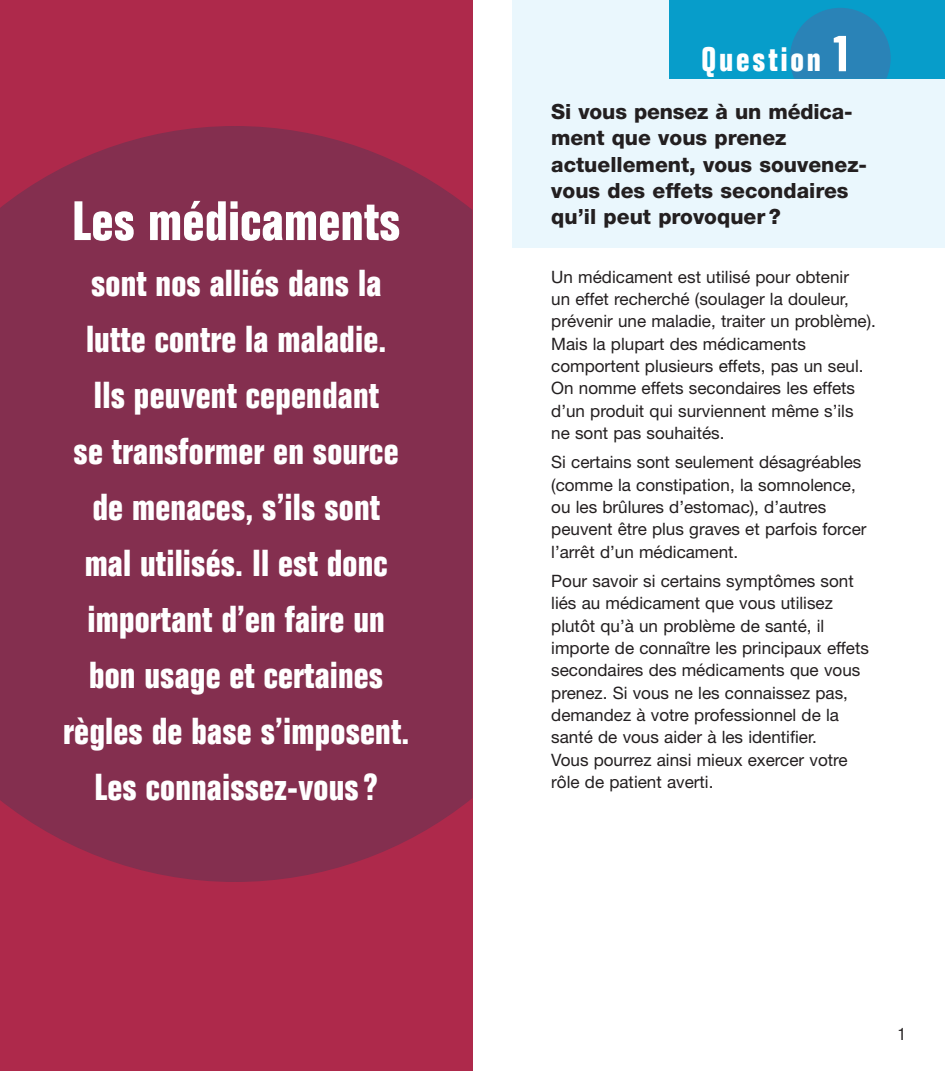
<style>
.page{position:relative;width:945px;height:1071px;background:#fff}
.page>*{position:absolute;margin:0;border:0;box-sizing:border-box;transform-origin:0 0}
.t1{font:700 condensed 54.25px "Folio";letter-spacing:.005em;color:#fff}
.t2{font:700 condensed 36.75px/56px "Folio";letter-spacing:.005em;color:#fff;text-align:center}
.t3{font:700 condensed 33.25px "Folio";letter-spacing:.085em;color:#fff}
.t4{font:800 21px/26.2px "Helvetica Neue";color:#231f20}
.t5{font:17.15px/22.2px "Helvetica Neue";color:#231f20}
.t6{font:condensed 17.15px "Helvetica Neue";color:#231f20}
.s1{font-size:50.75px}
</style>
<div class="page">
<div style="left:0;top:0;width:472px;height:1071px;background:#ae294b"></div>
<div style="left:0;top:126px;width:472px;height:756px;background:#842f4f"></div>
<div style="left:512px;top:0;width:433px;height:247px;background:#eaf7fd"></div>
<div style="left:669px;top:0;width:276px;height:79px;background:#079dca"></div>
<svg style="left:790px;top:8px;width:101px;height:71px"></svg>
<h1 class="t1" style="left:72px;top:201px;width:330px">Les médicaments</h1>
<p class="t2" style="left:63px;top:258px;width:348px">sont nos alliés dans la lutte contre la maladie.<br>Ils peuvent cependant<br>se transformer en source de menaces, s’ils sont<br>mal utilisés. Il est donc important d’en faire un bon usage et certaines règles de base s’imposent.<br>Les connaissez-vous ?</p>
<h3 class="t3" style="left:702px;top:48px;width:152px">Question <span class="s1">1</span></h3>
<p class="t4" style="left:551px;top:100px;width:317px">Si vous pensez à un médica&shy;ment que vous prenez actuellement, vous souvenez&shy;vous des effets secondaires qu’il peut provoquer ?</p>
<p class="t5" style="left:551px;top:267px;width:326px">Un médicament est utilisé pour obtenir<br>un effet recherché (soulager la douleur, prévenir une maladie, traiter un problème).<br>Mais la plupart des médicaments comportent plusieurs effets, pas un seul.<br>On nomme effets secondaires les effets d’un produit qui surviennent même s’ils ne sont pas souhaités.</p>
<p class="t5" style="left:551px;top:453px;width:317px">Si certains sont seulement désagréables (comme la constipation, la somnolence, ou les brûlures d’estomac), d’autres peuvent être plus graves et parfois forcer l’arrêt d’un médicament.</p>
<p class="t5" style="left:551px;top:571px;width:319px">Pour savoir si certains symptômes sont liés au médicament que vous utilisez plutôt qu’à un problème de santé, il importe de connaître les principaux effets secondaires des médicaments que vous prenez. Si vous ne les connaissez pas, demandez à votre professionnel de la santé de vous aider à les identifier.<br>Vous pourrez ainsi mieux exercer votre rôle de patient averti.</p>
<p class="t6" style="left:898px;top:1028px;width:10px">1</p>
</div>
